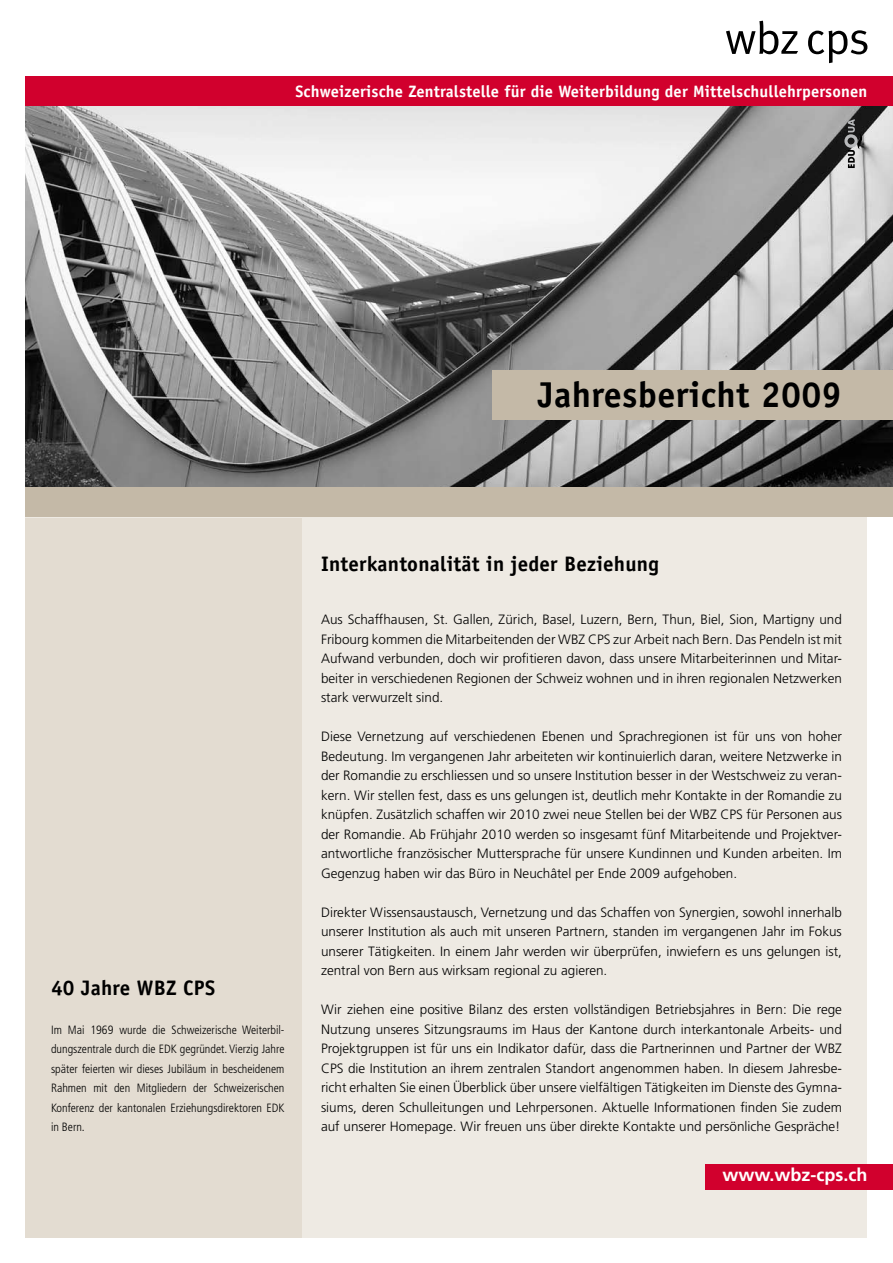
<style>
.page{position:relative;width:893px;height:1263px;background:#fff}
.page>*{position:absolute;margin:0;border:0;box-sizing:border-box;transform-origin:0 0}
.t1{font:700 36px "Officina Sans";letter-spacing:.01em;color:#000}
.t2{font:700 21px "Officina Sans";letter-spacing:.01em;color:#000}
.t3{font:700 18px "Frutiger";color:#fff}
.t4{font:700 16.5px "Officina Sans";letter-spacing:.01em;color:#fff}
.t5{font:300 13.5px/19.5px "Frutiger";color:#000;text-align:justify}
.t6{font:300 condensed 12px/19.5px "Frutiger";color:#000;text-align:justify}
</style>
<div class="page">
<div style="left:26px;top:507px;width:841px;height:730px;background:#eeeae3"></div>
<img style="left:26px;top:106px;width:867px;height:382px">
<div style="left:493px;top:370px;width:400px;height:50px;background:#c4b9a7"></div>
<div style="left:705px;top:1164px;width:188px;height:26px;background:#d1002d"></div>
<svg style="left:844px;top:119px;width:18px;height:49px"></svg>
<div style="left:26px;top:77px;width:867px;height:29px;background:#d1002d"></div>
<svg style="left:726px;top:21px;width:72px;height:33px"></svg>
<svg style="left:808px;top:30px;width:59px;height:33px"></svg>
<div style="left:26px;top:518px;width:276px;height:719px;background:#e3dcd1"></div>
<div style="left:26px;top:488px;width:867px;height:29px;background:#c4b9a7"></div>
<p class="t4" style="left:296px;top:81px;width:573px">Schweizerische Zentralstelle für die Weiterbildung der Mittelschullehrpersonen</p>
<h1 class="t1" style="left:538px;top:372px;width:306px">Jahresbericht 2009</h1>
<h2 class="t2" style="left:51px;top:974px;width:166px">40 Jahre WBZ CPS</h2>
<p class="t6" style="left:51px;top:1020px;width:235px">Im Mai 1969 wurde die Schweizerische Weiterbil&shy;dungszentrale durch die EDK gegründet. Vierzig Jahre später feierten wir dieses Jubiläum in bescheidenem Rahmen mit den Mitgliedern der Schweizerischen Konferenz der kantonalen Erziehungsdirektoren EDK in Bern.</p>
<h2 class="t2" style="left:321px;top:550px;width:339px">Interkantonalität in jeder Beziehung</h2>
<p class="t5" style="left:321px;top:610px;width:522px">Aus Schaffhausen, St. Gallen, Zürich, Basel, Luzern, Bern, Thun, Biel, Sion, Martigny und Fribourg kommen die Mitarbeitenden der WBZ CPS zur Arbeit nach Bern. Das Pendeln ist mit Aufwand verbunden, doch wir profitieren davon, dass unsere Mitarbeiterinnen und Mitar&shy;beiter in verschiedenen Regionen der Schweiz wohnen und in ihren regionalen Netzwerken stark verwurzelt sind.</p>
<p class="t5" style="left:321px;top:727px;width:522px">Diese Vernetzung auf verschiedenen Ebenen und Sprachregionen ist für uns von hoher Bedeutung. Im vergangenen Jahr arbeiteten wir kontinuierlich daran, weitere Netzwerke in der Romandie zu erschliessen und so unsere Institution besser in der Westschweiz zu veran&shy;kern. Wir stellen fest, dass es uns gelungen ist, deutlich mehr Kontakte in der Romandie zu knüpfen. Zusätzlich schaffen wir 2010 zwei neue Stellen bei der WBZ CPS für Personen aus der Romandie. Ab Frühjahr 2010 werden so insgesamt fünf Mitarbeitende und Projektver&shy;antwortliche französischer Muttersprache für unsere Kundinnen und Kunden arbeiten. Im Gegenzug haben wir das Büro in Neuchâtel per Ende 2009 aufgehoben.</p>
<p class="t5" style="left:321px;top:902px;width:522px">Direkter Wissensaustausch, Vernetzung und das Schaffen von Synergien, sowohl innerhalb unserer Institution als auch mit unseren Partnern, standen im vergangenen Jahr im Fokus unserer Tätigkeiten. In einem Jahr werden wir überprüfen, inwiefern es uns gelungen ist, zentral von Bern aus wirksam regional zu agieren.</p>
<p class="t5" style="left:321px;top:1000px;width:522px">Wir ziehen eine positive Bilanz des ersten vollständigen Betriebsjahres in Bern: Die rege Nutzung unseres Sitzungsraums im Haus der Kantone durch interkantonale Arbeits- und Projektgruppen ist für uns ein Indikator dafür, dass die Partnerinnen und Partner der WBZ CPS die Institution an ihrem zentralen Standort angenommen haben. In diesem Jahresbe&shy;richt erhalten Sie einen Überblick über unsere vielfältigen Tätigkeiten im Dienste des Gymna&shy;siums, deren Schulleitungen und Lehrpersonen. Aktuelle Informationen finden Sie zudem auf unserer Homepage. Wir freuen uns über direkte Kontakte und persönliche Gespräche!</p>
<h3 class="t3" style="left:722px;top:1164px;width:146px">www.wbz-cps.ch</h3>
</div>
